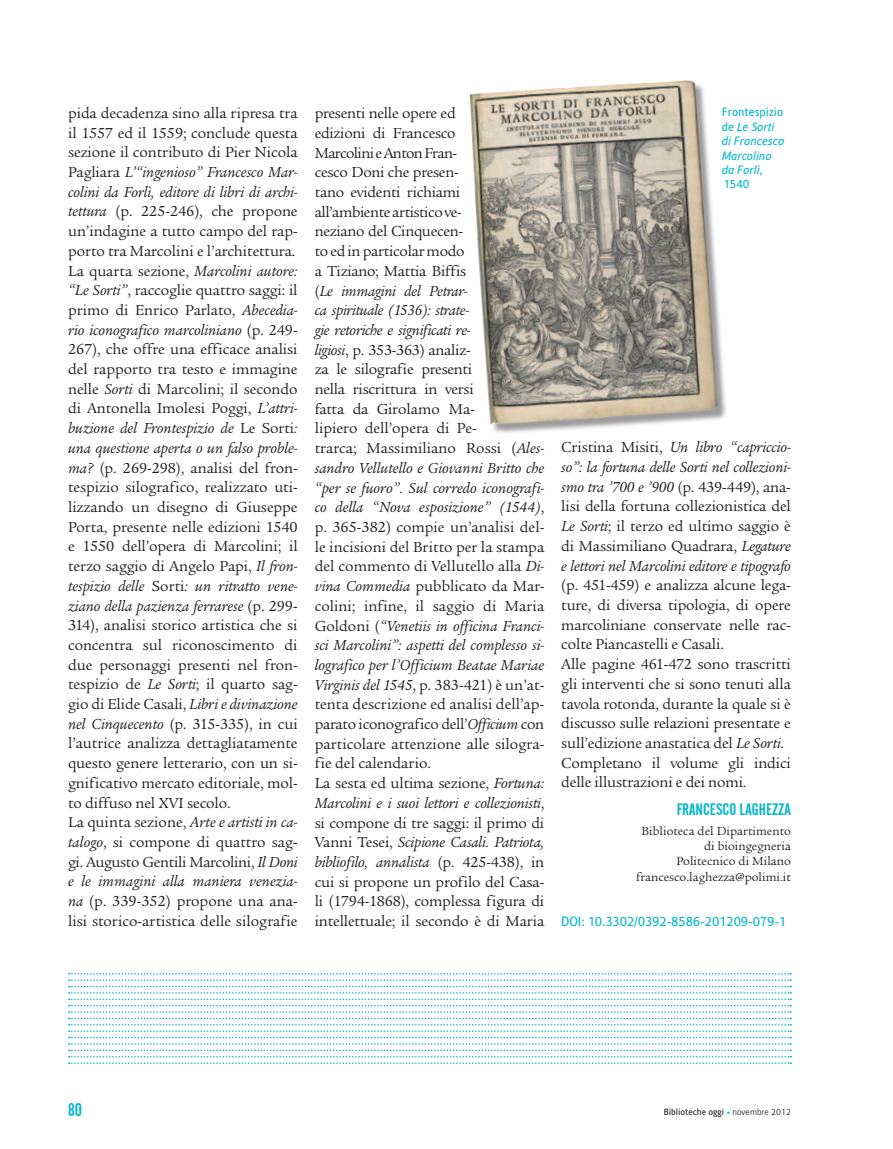
<style>
.page{position:relative;width:893px;height:1149px;background:#fff}
.page>*{position:absolute;margin:0;border:0;box-sizing:border-box;transform-origin:0 0}
.t1{font:18px "Alternate Gothic No 2 BT";color:#00b7ce}
.t2{font:16.5px "Alternate Gothic No 2 BT";color:#00b7ce}
.t3{font:15.75px/19.6px "Legacy Ser ITC";letter-spacing:-.005em;color:#231f20}
.t4{font:italic 15.75px/19.6px "Legacy Ser ITC";letter-spacing:-.01em;color:#231f20;text-align:justify}
.t5{font:13.5px "Alber";letter-spacing:-.01em;color:#00b7ce}
.t6{font:12.75px/15.3px "Legacy Ser ITC";color:#231f20;text-align:right}
.t7{font:italic 12px/14.4px "Alber";color:#00b7ce}
.t8{font:9px "Alber";color:#231f20}
.s1{font-style:italic}
.s2{font-style:normal}
.s3{font-weight:700;font-style:italic;color:#00b7ce}
.s4{font-weight:300}
</style>
<div class="page">
<img style="left:469px;top:80px;width:257px;height:353px">
<svg style="left:69px;top:973px;width:722px;height:90px"></svg>
<p class="t3" style="left:68px;top:103px;width:231px">pida decadenza sino alla ripresa tra il 1557 ed il 1559; conclude questa sezione il contributo di Pier Nicola Pagliara <span class="s1">L’“ingenioso” Francesco Mar&shy;colini da Forlì, editore di libri di archi&shy;tettura</span> (p. 225-246), che propone un’indagine a tutto campo del rap&shy;porto tra Marcolini e l’architettura.<br>La quarta sezione, <span class="s1">Marcolini autore: “Le Sorti”</span>, raccoglie quattro saggi: il primo di Enrico Parlato, <span class="s1">Abecedia&shy;rio iconografico marcoliniano</span> (p. 249- 267), che offre una efficace analisi del rapporto tra testo e immagine nelle <span class="s1">Sorti</span> di Marcolini; il secondo di Antonella Imolesi Poggi, <span class="s1">L’attri&shy;buzione del Frontespizio de</span> Le Sorti<span class="s1">: una questione aperta o un falso proble&shy;ma?</span> (p. 269-298), analisi del fron&shy;tespizio silografico, realizzato uti&shy;lizzando un disegno di Giuseppe Porta, presente nelle edizioni 1540 e 1550 dell’opera di Marcolini; il terzo saggio di Angelo Papi, <span class="s1">Il fron&shy;tespizio delle</span> Sorti<span class="s1">: un ritratto vene&shy;ziano della pazienza ferrarese</span> (p. 299- 314), analisi storico artistica che si concentra sul riconoscimento di due personaggi presenti nel fron&shy;tespizio de <span class="s1">Le Sorti</span>; il quarto sag&shy;gio di Elide Casali, <span class="s1">Libri e divinazione nel Cinquecento</span> (p. 315-335), in cui l’autrice analizza dettagliatamente questo genere letterario, con un si&shy;gnificativo mercato editoriale, mol&shy;to diffuso nel XVI secolo.<br>La quinta sezione, <span class="s1">Arte e artisti in ca&shy;talogo</span>, si compone di quattro sag&shy;gi. Augusto Gentili Marcolini, <span class="s1">Il Doni e le immagini alla maniera venezia&shy;na</span> (p. 339-352) propone una ana&shy;lisi storico-artistica delle silografie</p>
<p class="t3" style="left:315px;top:103px;width:231px">presenti nelle opere ed<br>edizioni di Francesco<br>Marcolini e Anton Fran-<br>cesco Doni che presen-<br>tano evidenti richiami<br>all’ambiente artistico ve-<br>neziano del Cinquecen-<br>to ed in particolar modo<br>a Tiziano; Mattia Biffis<br>(<span class="s1">Le immagini del Petrar-<br>ca spirituale (1536): strate-<br>gie retoriche e significati re-<br>ligiosi</span>, p. 353-363) analiz-<br>za le silografie presenti<br>nella riscrittura in versi<br>fatta da Girolamo Ma-<br>lipiero dell’opera di Pe-<br>trarca; Massimiliano Rossi (<span class="s1">Ales&shy;sandro Vellutello e Giovanni Britto che “per se fuoro”. Sul corredo iconografi&shy;co della “Nova esposizione” (1544)</span>, p. 365-382) compie un’analisi del&shy;le incisioni del Britto per la stampa del commento di Vellutello alla <span class="s1">Di&shy;vina Commedia</span> pubblicato da Mar&shy;colini; infine, il saggio di Maria<br>Goldoni (<span class="s1">“Venetiis in officina Franci&shy;sci Marcolini”: aspetti del complesso si&shy;lografico per l’Officium Beatae Mariae<br>Virginis del 1545</span>, p. 383-421) è un’at&shy;tenta descrizione ed analisi dell’ap&shy;parato iconografico dell’<span class="s1">Officium</span> con particolare attenzione alle silogra&shy;fie del calendario.<br>La sesta ed ultima sezione, <span class="s1">Fortuna:<br>Marcolini e i suoi lettori e collezionisti</span>, si compone di tre saggi: il primo di<br>Vanni Tesei, <span class="s1">Scipione Casali. Patriota, bibliofilo, annalista</span> (p. 425-438), in cui si propone un profilo del Casa&shy;li (1794-1868), complessa figura di intellettuale; il secondo è di Maria</p>
<p class="t7" style="left:722px;top:105px;width:64px"><span class="s2">Frontespizio de</span> Le Sorti di Francesco<br>Marcolino da Forlì<span class="s2">,<br>1540</span></p>
<p class="t4" style="left:561px;top:437px;width:231px"><span class="s2">Cristina Misiti,</span> Un libro “capriccio&shy;so”: la fortuna delle Sorti nel collezioni&shy;smo tra ’700 e ’900 <span class="s2">(p. 439-449), ana&shy;lisi della fortuna collezionistica del </span>Le Sorti<span class="s2">; il terzo ed ultimo saggio è di Massimiliano Quadrara,</span> Legature e lettori nel Marcolini editore e tipografo</p>
<p class="t3" style="left:561px;top:575px;width:231px">(p. 451-459) e analizza alcune lega&shy;ture, di diversa tipologia, di opere marcoliniane conservate nelle rac&shy;colte Piancastelli e Casali.<br>Alle pagine 461-472 sono trascritti gli interventi che si sono tenuti alla tavola rotonda, durante la quale si è discusso sulle relazioni presentate e sull’edizione anastatica del <span class="s1">Le Sorti</span>.<br>Completano il volume gli indici delle illustrazioni e dei nomi.</p>
<p class="t2" style="left:677px;top:800px;width:116px">FRANCESCO LAGHEZZA</p>
<p class="t6" style="left:636px;top:823px;width:156px">Biblioteca del Dipartimento di bioingegneria<br>Politecnico di Milano francesco.laghezza@polimi.it</p>
<p class="t5" style="left:561px;top:912px;width:226px">DOI: 10.3302/0392-8586-201209-079-1</p>
<p class="t1" style="left:68px;top:1099px;width:16px">80</p>
<p class="t8" style="left:664px;top:1106px;width:129px">Biblioteche oggi <span class="s3">•</span> <span class="s4">novembre 2012</span></p>
</div>
